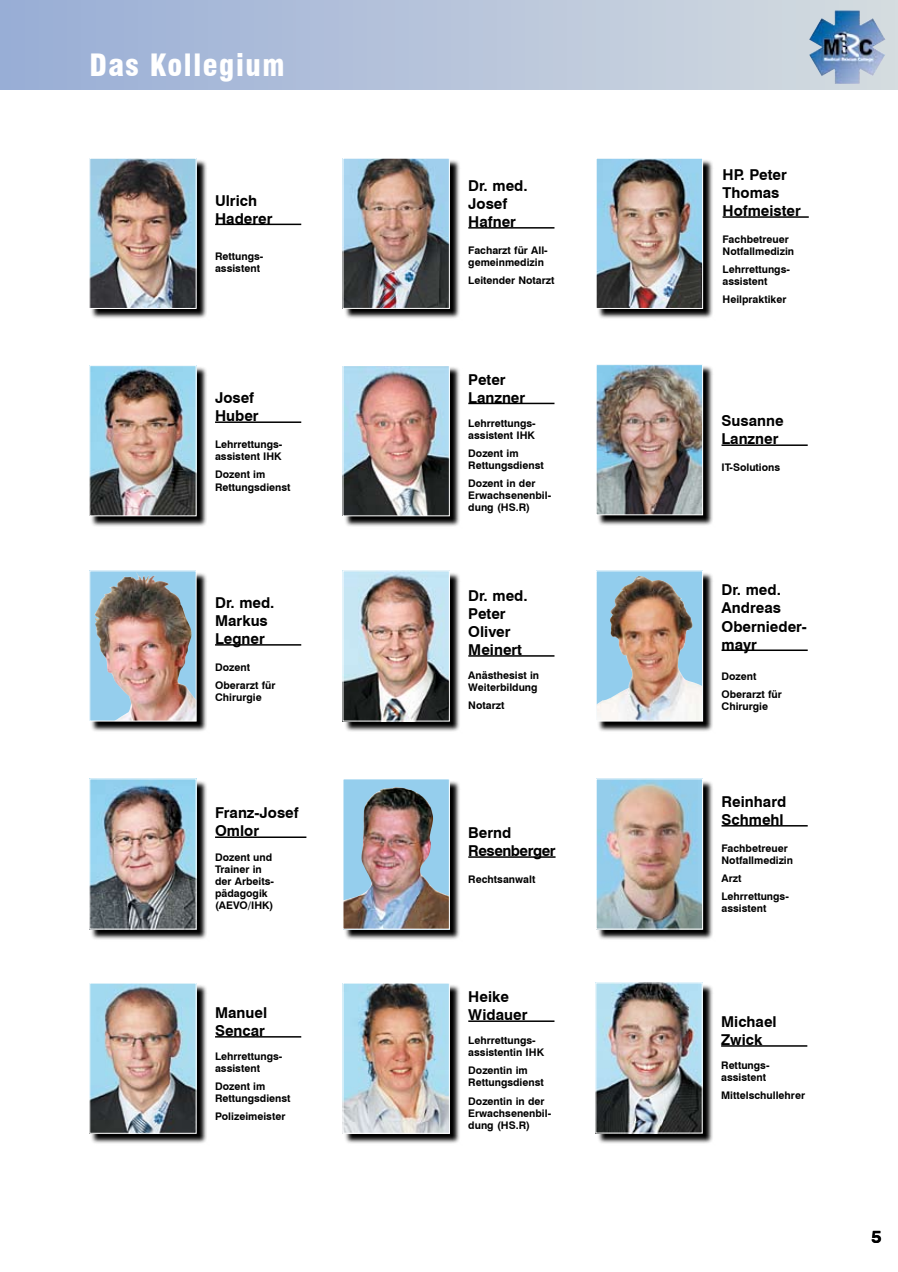
<style>
.page{position:relative;width:898px;height:1272px;background:#fff}
.page>*{position:absolute;margin:0;border:0;box-sizing:border-box;transform-origin:0 0}
.t1{font:900 condensed 30px "Swiss 721 BT";letter-spacing:.05em;color:#fff}
.t2{font:700 18px "Swiss 721 BT";color:#000}
.t3{font:700 15px/18px "Swiss 721 BT";color:#000}
.t4{font:700 15px/18px "Swiss 721 BT";letter-spacing:-.03em;color:#000}
.t5{font:700 10.5px/12px "Swiss 721 BT";color:#000}
</style>
<div class="page">
<div style="left:0;top:0;width:897px;height:89px;background:linear-gradient(to right,#99add6,#d5dce0)"></div>
<img style="left:808px;top:10px;width:77px;height:74px">
<hr style="left:468px;top:227px;width:86px;height:1px;background:#000">
<hr style="left:468px;top:1020px;width:86px;height:1px;background:#000">
<svg style="left:345px;top:159px;width:115px;height:160px"></svg>
<img style="left:344px;top:160px;width:103px;height:147px">
<div style="left:342px;top:158px;width:107px;height:151px;border:1px solid #fff"></div>
<svg style="left:345px;top:984px;width:115px;height:160px"></svg>
<img style="left:344px;top:984px;width:103px;height:147px">
<div style="left:342px;top:982px;width:107px;height:151px;border:1px solid #fff"></div>
<hr style="left:722px;top:216px;width:86px;height:2px;background:#000">
<svg style="left:598px;top:160px;width:115px;height:159px"></svg>
<img style="left:597px;top:160px;width:103px;height:147px">
<div style="left:595px;top:158px;width:107px;height:151px;border:1px solid #fff"></div>
<hr style="left:468px;top:402px;width:86px;height:2px;background:#000">
<svg style="left:345px;top:367px;width:115px;height:160px"></svg>
<img style="left:344px;top:367px;width:103px;height:147px">
<div style="left:342px;top:365px;width:107px;height:151px;border:1px solid #fff"></div>
<hr style="left:215px;top:421px;width:86px;height:2px;background:#000">
<svg style="left:91px;top:366px;width:116px;height:161px"></svg>
<img style="left:91px;top:367px;width:103px;height:147px">
<div style="left:89px;top:365px;width:107px;height:151px;border:1px solid #fff"></div>
<hr style="left:215px;top:644px;width:86px;height:1px;background:#000">
<svg style="left:91px;top:573px;width:116px;height:159px"></svg>
<img style="left:93px;top:572px;width:101px;height:147px">
<div style="left:89px;top:570px;width:107px;height:151px;border:1px solid #fff"></div>
<hr style="left:215px;top:223px;width:86px;height:2px;background:#000">
<svg style="left:91px;top:159px;width:116px;height:160px"></svg>
<img style="left:91px;top:160px;width:103px;height:147px">
<div style="left:89px;top:158px;width:107px;height:151px;border:1px solid #fff"></div>
<hr style="left:721px;top:444px;width:86px;height:2px;background:#000">
<hr style="left:468px;top:655px;width:86px;height:1px;background:#000">
<svg style="left:598px;top:366px;width:115px;height:160px"></svg>
<img style="left:597px;top:366px;width:103px;height:147px">
<div style="left:595px;top:364px;width:107px;height:151px;border:1px solid #fff"></div>
<svg style="left:344px;top:573px;width:116px;height:159px"></svg>
<img style="left:344px;top:572px;width:103px;height:147px">
<div style="left:342px;top:570px;width:107px;height:151px;border:1px solid #fff"></div>
<hr style="left:721px;top:649px;width:86px;height:2px;background:#000">
<hr style="left:215px;top:836px;width:91px;height:2px;background:#000">
<svg style="left:598px;top:572px;width:115px;height:160px"></svg>
<div style="left:596px;top:571px;width:106px;height:150px;background:#92cded"></div>
<img style="left:597px;top:576px;width:103px;height:143px">
<div style="left:595px;top:570px;width:107px;height:151px;border:1px solid #fff"></div>
<svg style="left:91px;top:779px;width:116px;height:161px"></svg>
<img style="left:91px;top:780px;width:103px;height:147px">
<div style="left:89px;top:778px;width:107px;height:151px;border:1px solid #fff"></div>
<hr style="left:468px;top:856px;width:87px;height:1px;background:#000">
<svg style="left:344px;top:780px;width:116px;height:160px"></svg>
<div style="left:343px;top:779px;width:106px;height:150px;background:#95ceed"></div>
<img style="left:344px;top:787px;width:103px;height:140px">
<div style="left:342px;top:778px;width:107px;height:151px;border:1px solid #fff"></div>
<hr style="left:720px;top:1045px;width:87px;height:1px;background:#000">
<svg style="left:596px;top:983px;width:117px;height:161px"></svg>
<img style="left:597px;top:984px;width:103px;height:147px">
<div style="left:595px;top:982px;width:107px;height:151px;border:1px solid #fff"></div>
<hr style="left:215px;top:1036px;width:86px;height:1px;background:#000">
<hr style="left:721px;top:825px;width:86px;height:1px;background:#000">
<svg style="left:91px;top:984px;width:116px;height:160px"></svg>
<img style="left:91px;top:984px;width:103px;height:147px">
<div style="left:89px;top:982px;width:107px;height:151px;border:1px solid #fff"></div>
<svg style="left:597px;top:780px;width:116px;height:160px"></svg>
<img style="left:597px;top:780px;width:103px;height:147px">
<div style="left:595px;top:778px;width:107px;height:151px;border:1px solid #fff"></div>
<h1 class="t1" style="left:89px;top:47px;width:196px">Das Kollegium</h1>
<h3 class="t3" style="left:215px;top:191px;width:59px">Ulrich<br>Haderer</h3>
<p class="t5" style="left:215px;top:249px;width:49px">Rettungs&shy;assistent</p>
<h3 class="t3" style="left:215px;top:388px;width:45px">Josef<br>Huber</h3>
<p class="t5" style="left:215px;top:438px;width:69px">Lehrrettungs&shy;assistent IHK</p>
<p class="t5" style="left:215px;top:468px;width:77px">Dozent im<br>Rettungsdienst</p>
<h3 class="t3" style="left:215px;top:593px;width:61px">Dr. med.<br>Markus<br>Legner</h3>
<p class="t5" style="left:215px;top:658px;width:62px;line-height:18px">Dozent<br>Oberarzt für</p>
<p class="t5" style="left:215px;top:691px;width:48px">Chirurgie</p>
<h3 class="t3" style="left:215px;top:803px;width:85px">Franz-Josef<br>Omlor</h3>
<p class="t5" style="left:215px;top:850px;width:60px">Dozent und<br>Trainer in der Arbeits&shy;pädagogik (AEVO/IHK)</p>
<h3 class="t3" style="left:215px;top:1003px;width:54px">Manuel<br>Sencar</h3>
<p class="t5" style="left:215px;top:1049px;width:68px">Lehrrettungs&shy;assistent</p>
<p class="t5" style="left:215px;top:1079px;width:77px">Dozent im<br>Rettungsdienst</p>
<p class="t5" style="left:215px;top:1109px;width:72px">Polizeimeister</p>
<h3 class="t3" style="left:468px;top:176px;width:61px">Dr. med.<br>Josef<br>Hafner</h3>
<p class="t5" style="left:468px;top:244px;width:81px">Facharzt für All&shy;gemeinmedizin</p>
<p class="t5" style="left:468px;top:274px;width:88px">Leitender Notarzt</p>
<h3 class="t3" style="left:468px;top:370px;width:58px">Peter<br>Lanzner</h3>
<p class="t5" style="left:468px;top:416px;width:69px">Lehrrettungs&shy;assistent IHK</p>
<p class="t5" style="left:468px;top:446px;width:77px">Dozent im<br>Rettungsdienst</p>
<p class="t5" style="left:468px;top:476px;width:84px">Dozent in der<br>Erwachsenenbil&shy;dung (HS.R)</p>
<h3 class="t3" style="left:468px;top:586px;width:61px">Dr. med.<br>Peter<br>Oliver<br>Meinert</h3>
<p class="t5" style="left:468px;top:669px;width:72px">Anästhesist in<br>Weiterbildung</p>
<p class="t5" style="left:468px;top:699px;width:38px">Notarzt</p>
<h3 class="t4" style="left:468px;top:823px;width:89px">Bernd<br>Resenberger</h3>
<p class="t5" style="left:468px;top:873px;width:68px">Rechtsanwalt</p>
<h3 class="t3" style="left:468px;top:987px;width:61px">Heike<br>Widauer</h3>
<p class="t5" style="left:468px;top:1034px;width:77px">Lehrrettungs&shy;assistentin IHK</p>
<p class="t5" style="left:468px;top:1064px;width:77px">Dozentin im<br>Rettungsdienst</p>
<p class="t5" style="left:468px;top:1094px;width:84px">Dozentin in der<br>Erwachsenenbil&shy;dung (HS.R)</p>
<h3 class="t3" style="left:722px;top:165px;width:80px">HP. Peter<br>Thomas<br>Hofmeister</h3>
<p class="t5" style="left:722px;top:233px;width:73px">Fachbetreuer<br>Notfallmedizin</p>
<p class="t5" style="left:722px;top:263px;width:68px">Lehrrettungs&shy;assistent</p>
<p class="t5" style="left:722px;top:293px;width:65px">Heilpraktiker</p>
<h3 class="t3" style="left:721px;top:411px;width:64px">Susanne<br>Lanzner</h3>
<p class="t5" style="left:721px;top:461px;width:60px">IT-Solutions</p>
<h3 class="t3" style="left:721px;top:580px;width:87px">Dr. med.<br>Andreas<br>Obernieder&shy;mayr</h3>
<p class="t5" style="left:721px;top:666px;width:62px;line-height:18px">Dozent<br>Oberarzt für</p>
<p class="t5" style="left:721px;top:699px;width:48px">Chirurgie</p>
<h3 class="t3" style="left:721px;top:792px;width:66px">Reinhard<br>Schmehl</h3>
<p class="t5" style="left:721px;top:842px;width:73px">Fachbetreuer<br>Notfallmedizin</p>
<p class="t5" style="left:721px;top:869px;width:68px;line-height:18px">Arzt<br>Lehrrettungs-</p>
<p class="t5" style="left:721px;top:902px;width:46px">assistent</p>
<h3 class="t3" style="left:720px;top:1012px;width:57px">Michael<br>Zwick</h3>
<p class="t5" style="left:720px;top:1059px;width:49px">Rettungs&shy;assistent</p>
<p class="t5" style="left:720px;top:1089px;width:85px">Mittelschullehrer</p>
<h2 class="t2" style="left:871px;top:1224px;width:12px">5</h2>
</div>
